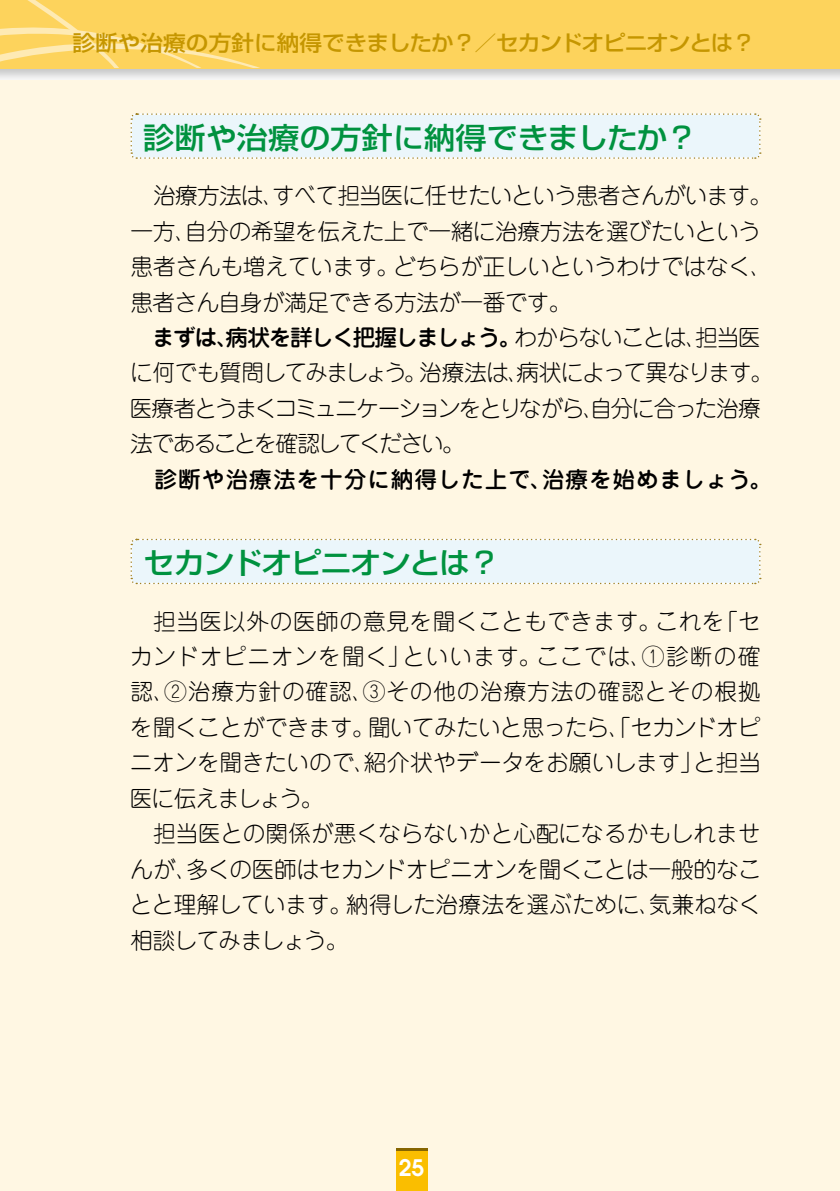
<style>
.page{position:relative;width:840px;height:1191px;background:#fff}
.page>*{position:absolute;margin:0;border:0;box-sizing:border-box;transform-origin:0 0}
.t1{font:500 29.6px "Shin Go Pro";color:#00923f;scale:1.05 1}
.t2{font:500 29.6px "Shin Go Pro";letter-spacing:-.035em;color:#00923f;scale:1.05 1}
.t3{font:300 22.6px/35.4px "Jun 101 Pro";letter-spacing:-.03em;color:#000;text-align:justify}
.t4{font:300 22.6px/35.4px "Jun 101 Pro";letter-spacing:-.075em;color:#000}
.t5{font:500 22.6px "Jun 34 Pro";letter-spacing:-.075em;color:#000}
.t6{font:500 22.6px "Jun 34 Pro";letter-spacing:.025em;color:#000}
.t7{font:600 22.6px "Avant Garde";color:#fff}
.t8{font:500 21.6px "Shin Go Pro";letter-spacing:-.035em;color:#c59600;scale:1.05 1}
.s1{font-family:"Jun 101 Pro";font-weight:300}
</style>
<div class="page">
<div style="left:0;top:0;width:839px;height:1191px;background:#fff7e3"></div>
<div style="left:396px;top:1148px;width:31px;height:26px;background:#866500"></div>
<div style="left:396px;top:1151px;width:31px;height:40px;background:#fabe00"></div>
<svg style="left:130px;top:113px;width:630px;height:46px;background:#eaf4f7"></svg>
<svg style="left:130px;top:538px;width:630px;height:47px;background:#ebf4f6"></svg>
<img style="left:0;top:68px;width:839px;height:11px">
<div style="left:0;top:0;width:839px;height:68px;background:#fdd35c"></div>
<svg style="left:0;top:0;width:260px;height:68px"></svg>
<p class="t8" style="left:72px;top:25px;width:651px">診断や治療の方針に納得できましたか？／セカンドオピニオンとは？</p>
<h1 class="t1" style="left:143px;top:113px;width:529px">診断や治療の方針に納得できましたか？</h1>
<p class="t3" style="left:130px;top:175px;width:643px;text-align:left;text-indent:23px">治療方法は、すべて担当医に任せたいという患者さんがいます。一方、自分の希望を伝えた上で一緒に治療方法を選びたいという患者さんも増えています。どちらが正しいというわけではなく、患者さん自身が満足できる方法が一番です。</p>
<p class="t5" style="left:152px;top:319px;width:610px">まずは、病状を詳しく把握しましょう。<span class="s1">わからないことは、担当医</span></p>
<p class="t4" style="left:130px;top:352px;width:644px">に何でも質問してみましょう。治療法は、病状によって異なります。医療者とうまくコミュニケーションをとりながら、自分に合った治療法であることを確認してください。</p>
<p class="t6" style="left:154px;top:461px;width:619px">診断や治療法を十分に納得した上で、治療を始めましょう。</p>
<h1 class="t2" style="left:143px;top:539px;width:341px">セカンドオピニオンとは？</h1>
<p class="t3" style="left:130px;top:600px;width:632px;text-indent:23px">担当医以外の医師の意見を聞くこともできます。これを「セカンドオピニオンを聞く」といいます。ここでは、①診断の確認、②治療方針の確認、③その他の治療方法の確認とその根拠を聞くことができます。聞いてみたいと思ったら、「セカンドオピニオンを聞きたいので、紹介状やデータをお願いします」と担当医に伝えましょう。</p>
<p class="t3" style="left:130px;top:813px;width:633px;text-indent:23px">担当医との関係が悪くならないかと心配になるかもしれませんが、多くの医師はセカンドオピニオンを聞くことは一般的なことと理解しています。納得した治療法を選ぶために、気兼ねなく相談してみましょう。</p>
<p class="t7" style="left:398px;top:1152px;width:27px">25</p>
</div>
